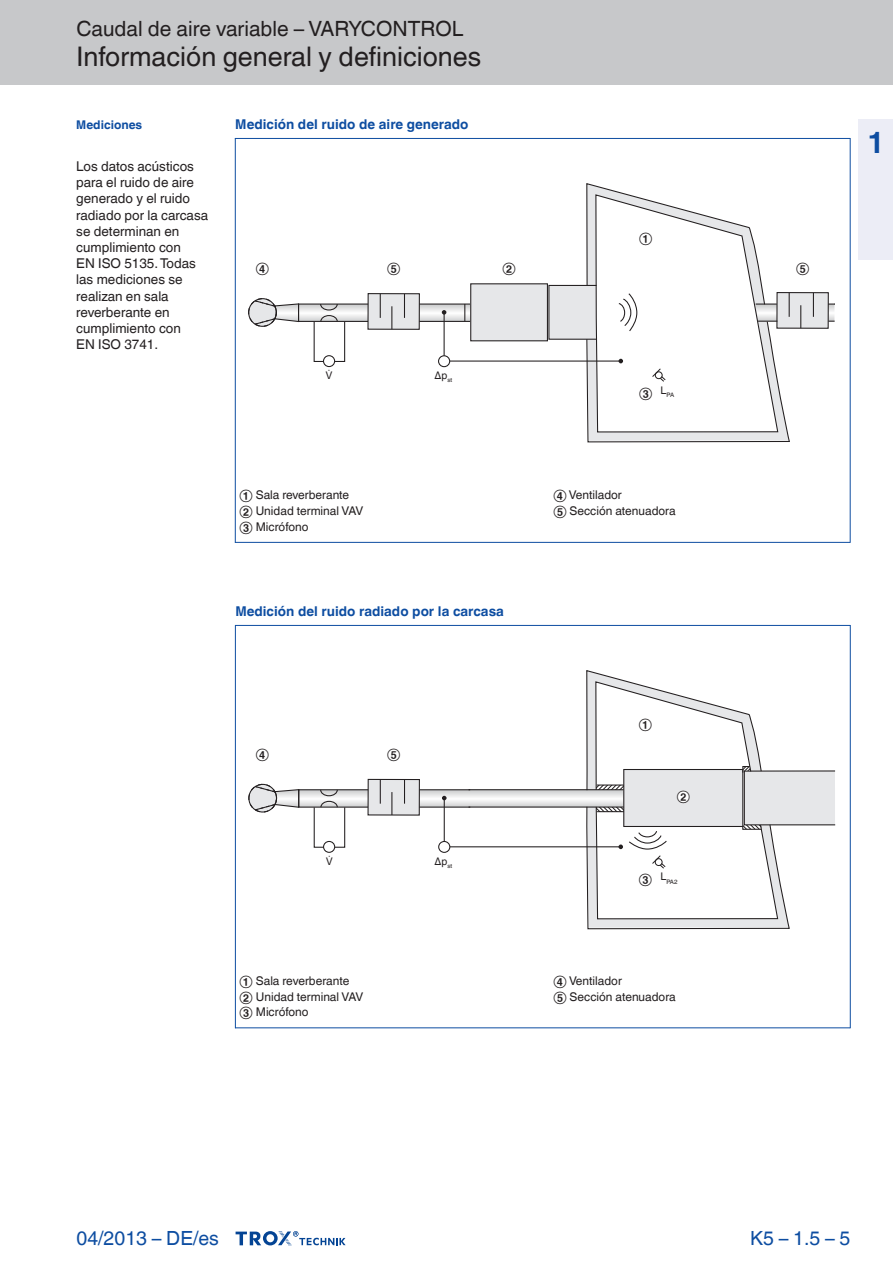
<style>
.page{position:relative;width:893px;height:1263px;background:#fff}
.page>*{position:absolute;margin:0;border:0;box-sizing:border-box;transform-origin:0 0}
.Register-Tab-Ziffern{font:700 30px "TROX Helvetica";color:#0d4da1}
.Navigation_2{font:27px "TROX Helvetica";color:#231f20}
.Navigation_1{font:21px "TROX Helvetica";color:#231f20}
.country{font:19.5px "TROX Helvetica";color:#0d4da1}
.pagina_li-re{font:19.5px "TROX Helvetica";color:#0d4da1}
.descr_txt_section_pa{font:13.5px/16.2px "TROX Helvetica";color:#231f20}
.Standard_oben_links{font:700 13.5px "TROX Helvetica";color:#0d4da1}
._30_graphic_index{font:12px "TROX Helvetica";color:#231f20}
.marg_title_blue{font:700 12px "TROX Helvetica";color:#0d4da1}
.t1{font:10.5px "TROX Helvetica";color:#231f20}
.t2{font:6.15px "TROX Helvetica";color:#231f20}
</style>
<div class="page">
<div style="left:0;top:0;width:893px;height:85px;background:#c7c8ca"></div>
<svg style="left:236px;top:1231px;width:110px;height:15px"></svg>
<div style="left:859px;top:119px;width:34px;height:140px;background:#ecedf6"></div>
<div style="left:471px;top:284px;width:76px;height:57px;background:#e6e7e9"></div>
<div style="left:549px;top:285px;width:44px;height:54px;background:#e6e7e9"></div>
<div style="left:470px;top:283px;width:78px;height:58px;border:1px solid #231f20"></div>
<div style="left:548px;top:285px;width:49px;height:55px;border:1px solid #231f20"></div>
<div style="left:367px;top:293px;width:53px;height:37px;border:1px solid #231f20"></div>
<svg style="left:248px;top:294px;width:222px;height:68px"></svg>
<div style="left:438px;top:355px;width:12px;height:12px;border:1px solid #231f20;border-radius:50%"></div>
<hr style="left:444px;top:312px;width:1px;height:44px;background:#231f20">
<hr style="left:450px;top:360px;width:171px;height:2px;background:#231f20">
<div style="left:323px;top:355px;width:12px;height:12px;border:1px solid #231f20;border-radius:50%"></div>
<svg style="left:586px;top:184px;width:249px;height:259px"></svg>
<hr style="left:235px;top:138px;width:1px;height:405px;background:#0d4da1">
<hr style="left:850px;top:138px;width:1px;height:405px;background:#0d4da1">
<hr style="left:235px;top:138px;width:615px;height:1px;background:#0d4da1">
<hr style="left:235px;top:542px;width:615px;height:1px;background:#0d4da1">
<svg style="left:471px;top:790px;width:115px;height:16px"></svg>
<hr style="left:468px;top:806px;width:156px;height:1px;background:#231f20">
<hr style="left:468px;top:789px;width:155px;height:1px;background:#231f20">
<div style="left:248px;top:784px;width:29px;height:28px;border:1px solid #231f20;border-radius:50%"></div>
<svg style="left:586px;top:671px;width:176px;height:259px"></svg>
<div style="left:367px;top:779px;width:53px;height:37px;border:1px solid #231f20"></div>
<svg style="left:249px;top:780px;width:221px;height:68px"></svg>
<div style="left:438px;top:841px;width:12px;height:12px;border:1px solid #231f20;border-radius:50%"></div>
<hr style="left:444px;top:798px;width:1px;height:43px;background:#231f20">
<hr style="left:450px;top:846px;width:171px;height:1px;background:#231f20">
<div style="left:323px;top:841px;width:12px;height:12px;border:1px solid #231f20;border-radius:50%"></div>
<svg style="left:595px;top:682px;width:241px;height:238px"></svg>
<div style="left:677px;top:790px;width:12px;height:12px;background:#fff;border-radius:50%"></div>
<hr style="left:235px;top:625px;width:1px;height:403px;background:#0d4da1">
<hr style="left:850px;top:625px;width:1px;height:403px;background:#0d4da1">
<hr style="left:235px;top:625px;width:615px;height:1px;background:#0d4da1">
<hr style="left:235px;top:1027px;width:615px;height:1px;background:#0d4da1">
<p class="Navigation_1" style="left:77px;top:17px;width:388px">Caudal de aire variable – VARYCONTROL</p>
<p class="Navigation_2" style="left:77px;top:41px;width:406px">Información general y definiciones</p>
<p class="marg_title_blue" style="left:76px;top:117px;width:68px">Mediciones</p>
<p class="descr_txt_section_pa" style="left:76px;top:158px;width:133px">Los datos acústicos para el ruido de aire generado y el ruido radiado por la carcasa se determinan en cumplimiento con<br>EN ISO 5135. Todas las mediciones se realizan en sala reverberante en cumplimiento con<br>EN ISO 3741.</p>
<p class="Standard_oben_links" style="left:235px;top:116px;width:235px">Medición del ruido de aire generado</p>
<p class="_30_graphic_index" style="left:639px;top:231px;width:15px">①</p>
<p class="_30_graphic_index" style="left:256px;top:261px;width:15px">④</p>
<p class="_30_graphic_index" style="left:387px;top:261px;width:15px">⑤</p>
<p class="_30_graphic_index" style="left:502px;top:261px;width:15px">②</p>
<p class="_30_graphic_index" style="left:796px;top:261px;width:15px">⑤</p>
<p class="t1" style="left:434px;top:369px;width:19px">Δp<sub>st</sub></p>
<p class="_30_graphic_index" style="left:639px;top:386px;width:15px">③</p>
<p class="t2" style="left:661px;top:391px;width:15px"><sup>L</sup>PA</p>
<p class="_30_graphic_index" style="left:240px;top:488px;width:111px">① Sala reverberante</p>
<p class="_30_graphic_index" style="left:240px;top:504px;width:125px">② Unidad terminal VAV</p>
<p class="_30_graphic_index" style="left:240px;top:520px;width:70px">③ Micrófono</p>
<p class="Standard_oben_links" style="left:235px;top:603px;width:270px">Medición del ruido radiado por la carcasa</p>
<p class="_30_graphic_index" style="left:553px;top:488px;width:70px">④ Ventilador</p>
<p class="_30_graphic_index" style="left:553px;top:504px;width:124px">⑤ Sección atenuadora</p>
<p class="_30_graphic_index" style="left:256px;top:747px;width:15px">④</p>
<p class="_30_graphic_index" style="left:387px;top:747px;width:15px">⑤</p>
<p class="t1" style="left:435px;top:855px;width:19px">Δp<sub>st</sub></p>
<p class="_30_graphic_index" style="left:240px;top:973px;width:111px">① Sala reverberante</p>
<p class="_30_graphic_index" style="left:240px;top:989px;width:125px">② Unidad terminal VAV</p>
<p class="_30_graphic_index" style="left:240px;top:1005px;width:70px">③ Micrófono</p>
<p class="_30_graphic_index" style="left:639px;top:717px;width:15px">①</p>
<p class="_30_graphic_index" style="left:677px;top:788px;width:15px">②</p>
<p class="_30_graphic_index" style="left:639px;top:871px;width:15px">③</p>
<p class="t2" style="left:661px;top:878px;width:19px"><sup>L</sup>PA2</p>
<p class="_30_graphic_index" style="left:553px;top:973px;width:70px">④ Ventilador</p>
<p class="_30_graphic_index" style="left:553px;top:989px;width:124px">⑤ Sección atenuadora</p>
<p class="Register-Tab-Ziffern" style="left:867px;top:125px;width:19px">1</p>
<p class="country" style="left:77px;top:1227px;width:144px">04/2013 – DE/es</p>
<p class="pagina_li-re" style="left:750px;top:1227px;width:102px">K5 – 1.5 – 5</p>
</div>
